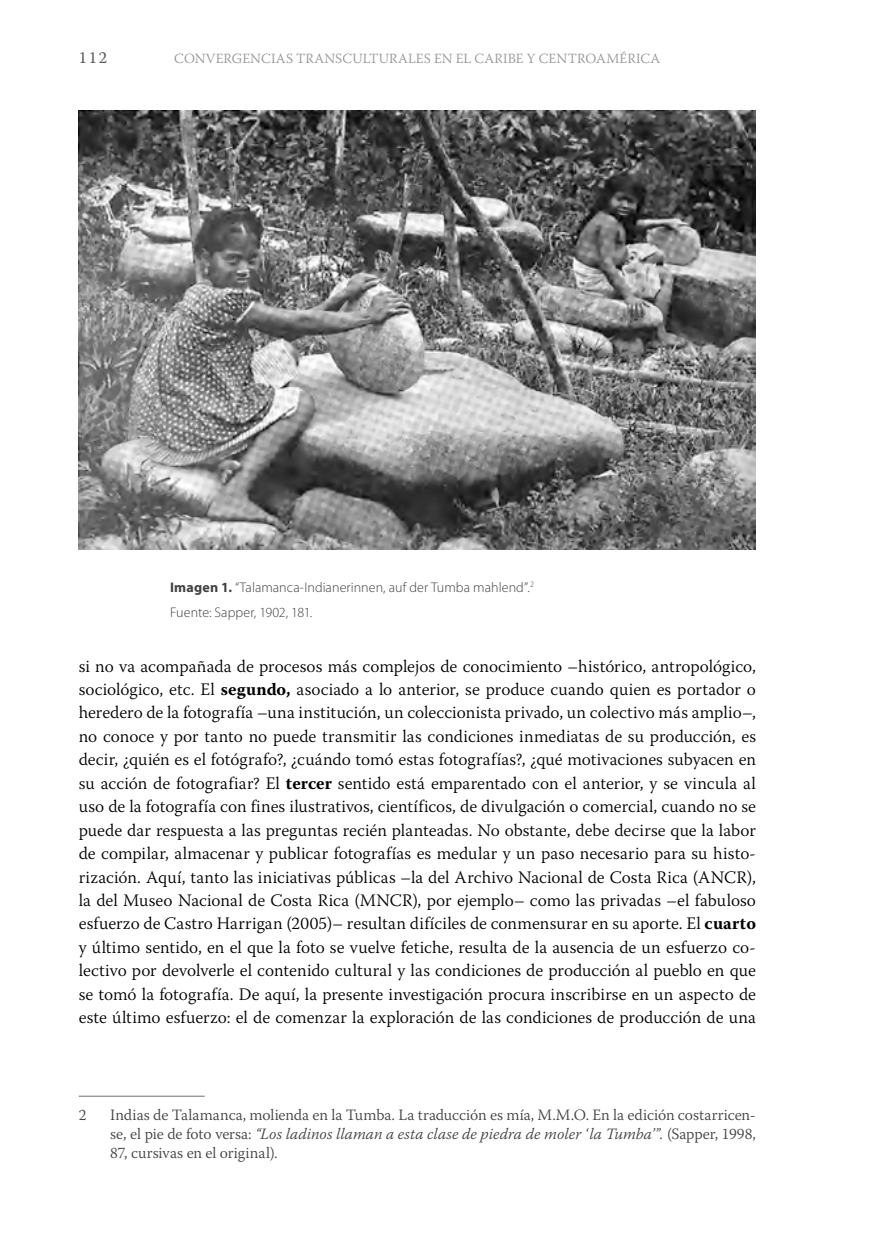
<style>
.page{position:relative;width:882px;height:1260px;background:#fff}
.page>*{position:absolute;margin:0;border:0;box-sizing:border-box;transform-origin:0 0}
.t1{font:300 17.5px/23.4px "Warnock Pro";letter-spacing:-.005em;color:#000;text-align:justify}
.t2{font:16.62px "Warnock Pro";color:#58595b}
.t3{font:300 15.75px/18.9px "Warnock Pro";color:#414042;text-align:justify}
.t4{font:300 14px/24.7px "Myriad Pro";letter-spacing:.005em;color:#414042}
.t5{font:300 14px "Warnock Pro";letter-spacing:.005em;color:#939598}
.s1{font-weight:700}
.s2{font-style:italic}
</style>
<div class="page">
<hr style="left:79px;top:1096px;width:126px;height:1px;background:#6d6e71">
<img style="left:79px;top:110px;width:677px;height:440px">
<p class="t2" style="left:79px;top:48px;width:30px">112</p>
<p class="t5" style="left:174px;top:50px;width:488px">CONVERGENCIAS TRANSCULTURALES EN EL CARIBE Y CENTROAMÉRICA</p>
<p class="t4" style="left:170px;top:575px;width:366px"><span class="s1">Imagen 1.</span> “Talamanca-Indianerinnen, auf der Tumba mahlend”.<sup>2<br></sup>Fuente: Sapper, 1902, 181.</p>
<p class="t1" style="left:79px;top:654px;width:679px">si no va acompañada de procesos más complejos de conocimiento –histórico, antropológico, sociológico, etc. El <span class="s1">segundo,</span> asociado a lo anterior, se produce cuando quien es portador o heredero de la fotografía –una institución, un coleccionista privado, un colectivo más amplio–, no conoce y por tanto no puede transmitir las condiciones inmediatas de su producción, es decir, ¿quién es el fotógrafo?, ¿cuándo tomó estas fotografías?, ¿qué motivaciones subyacen en su acción de fotografiar? El <span class="s1">tercer</span> sentido está emparentado con el anterior, y se vincula al uso de la fotografía con fines ilustrativos, científicos, de divulgación o comercial, cuando no se puede dar respuesta a las preguntas recién planteadas. No obstante, debe decirse que la labor de compilar, almacenar y publicar fotografías es medular y un paso necesario para su histo&shy;rización. Aquí, tanto las iniciativas públicas –la del Archivo Nacional de Costa Rica (ANCR), la del Museo Nacional de Costa Rica (MNCR), por ejemplo– como las privadas –el fabuloso esfuerzo de Castro Harrigan (2005)– resultan difíciles de conmensurar en su aporte. El <span class="s1">cuarto </span>y último sentido, en el que la foto se vuelve fetiche, resulta de la ausencia de un esfuerzo co&shy;lectivo por devolverle el contenido cultural y las condiciones de producción al pueblo en que se tomó la fotografía. De aquí, la presente investigación procura inscribirse en un aspecto de este último esfuerzo: el de comenzar la exploración de las condiciones de producción de una</p>
<p class="t3" style="left:79px;top:1105px;width:9px">2</p>
<p class="t3" style="left:110px;top:1105px;width:647px">Indias de Talamanca, molienda en la Tumba. La traducción es mía, M.M.O. En la edición costarricen&shy;se, el pie de foto versa: <span class="s2">“Los ladinos llaman a esta clase de piedra de moler ‘la Tumba’”.</span> (Sapper, 1998, 87, cursivas en el original).</p>
</div>
